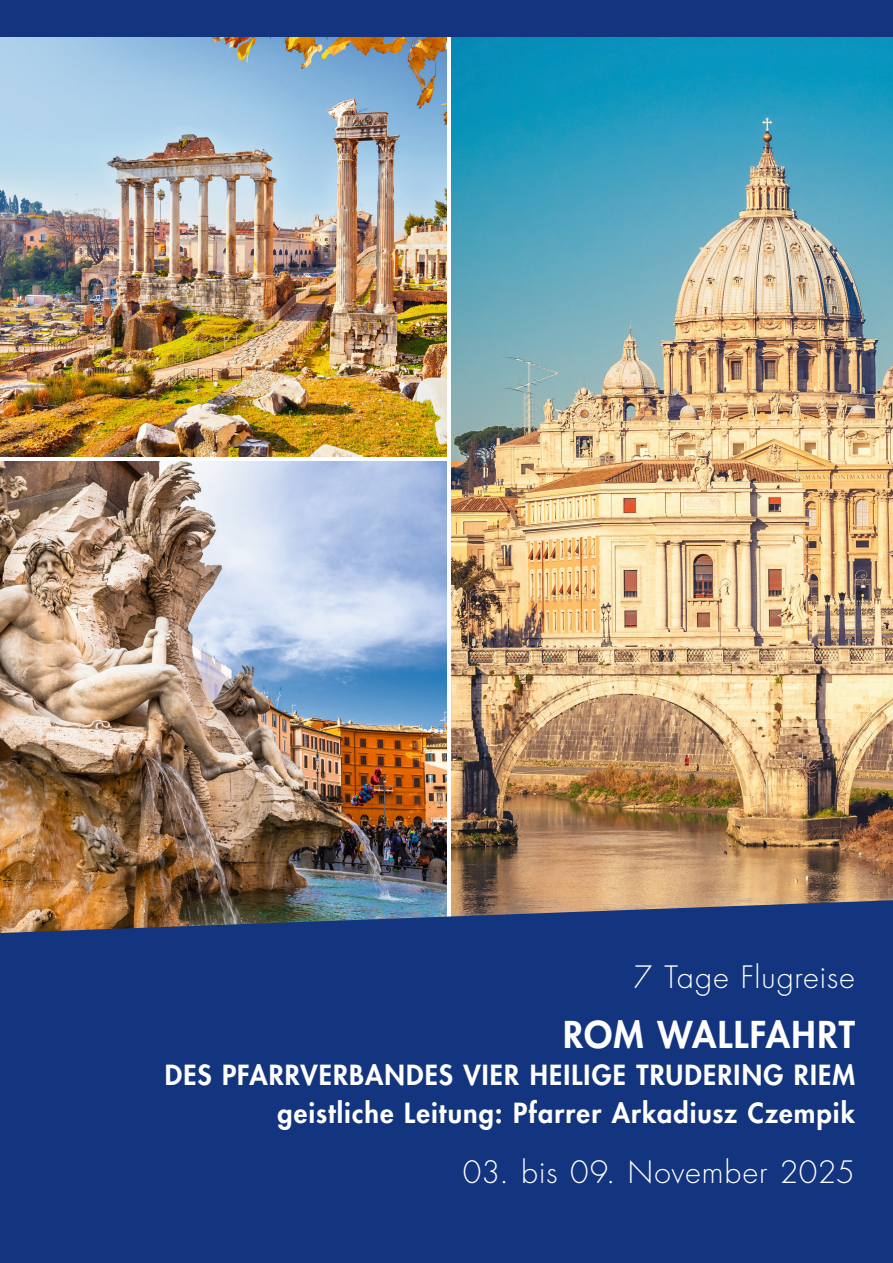
<style>
.page{position:relative;width:893px;height:1263px;background:#fff}
.page>*{position:absolute;margin:0;border:0;box-sizing:border-box;transform-origin:0 0}
.t1{font:800 36px "Futura Std";letter-spacing:.035em;color:#fff}
.t2{font:300 30px "Futura Std";letter-spacing:.03em;color:#fff}
.t3{font:800 27px/37.5px "Futura Std";letter-spacing:.04em;color:#fff;text-align:right}
</style>
<div class="page">
<img style="left:451px;top:37px;width:442px;height:863px">
<img style="left:0;top:461px;width:446px;height:439px">
<img style="left:0;top:37px;width:446px;height:419px">
<div style="left:0;top:900px;width:893px;height:363px;background:#13347f"></div>
<div style="left:0;top:0;width:893px;height:37px;background:#13347f"></div>
<p class="t2" style="left:633px;top:959px;width:223px">7 Tage Flugreise</p>
<h1 class="t1" style="left:563px;top:1012px;width:293px">ROM WALLFAHRT</h1>
<p class="t3" style="left:165px;top:1057px;width:692px">DES PFARRVERBANDES VIER HEILIGE TRUDERING RIEM geistliche Leitung: Pfarrer Arkadiusz Czempik</p>
<p class="t2" style="left:463px;top:1154px;width:394px">03. bis 09. November 2025</p>
</div>
